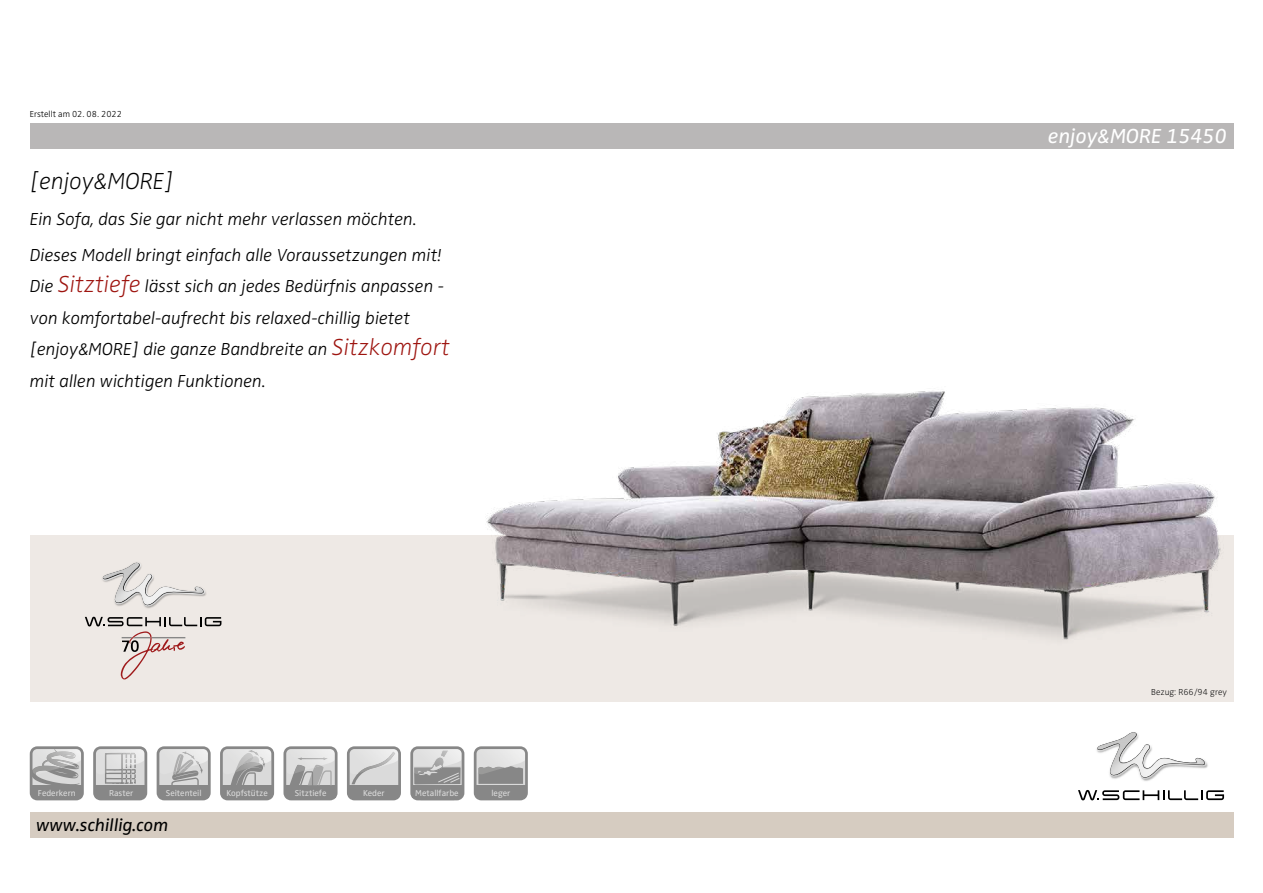
<style>
.page{position:relative;width:1263px;height:893px;background:#fff}
.page>*{position:absolute;margin:0;border:0;box-sizing:border-box;transform-origin:0 0}
.t1{font:italic 300 expanded 24px "Zwo Pro";color:#000}
.t2{font:italic 21px "Zwo Pro";color:#fff}
.t3{font:italic 300 18px/31.5px "Zwo Pro";color:#000}
.t4{font:italic 18px "Zwo Pro";color:#000}
.t5{font:300 9px "Zwo Pro";color:#000}
.t6{font:300 expanded 9px "Zwo Pro";color:#000}
.t7{font:8.85px "Zwo Pro";color:#dadada}
.s1{font-stretch:expanded;font-size:24px;color:#9e1510}
</style>
<div class="page">
<div style="left:30px;top:123px;width:1203px;height:26px;background:#b9b7b7"></div>
<div style="left:30px;top:535px;width:1203px;height:167px;background:#eee9e5"></div>
<div style="left:30px;top:812px;width:1203px;height:26px;background:#d6ccc1"></div>
<img style="left:486px;top:391px;width:735px;height:249px">
<svg style="left:474px;top:746px;width:54px;height:54px;background:#b3b3b3"></svg>
<div style="left:476px;top:785px;width:49px;height:13px;background:#878787"></div>
<svg style="left:93px;top:746px;width:54px;height:54px;background:#b5b5b5"></svg>
<svg style="left:220px;top:746px;width:54px;height:54px;background:#b1b1b1"></svg>
<svg style="left:30px;top:746px;width:54px;height:54px;background:#b7b7b6"></svg>
<div style="left:32px;top:785px;width:49px;height:13px;background:#878787"></div>
<svg style="left:157px;top:746px;width:54px;height:54px;background:#b5b5b5"></svg>
<svg style="left:283px;top:746px;width:55px;height:54px;background:#b5b5b5"></svg>
<div style="left:413px;top:785px;width:49px;height:13px;background:#878787"></div>
<svg style="left:414px;top:750px;width:46px;height:35px;background:#b9b9b9"></svg>
<div style="left:410px;top:746px;width:54px;height:54px;border:3px solid #878787;border-radius:6px"></div>
<svg style="left:347px;top:746px;width:54px;height:54px;background:#c9c9c9"></svg>
<div style="left:349px;top:785px;width:49px;height:13px;background:#878787"></div>
<svg style="left:102px;top:562px;width:104px;height:44px"></svg>
<img style="left:103px;top:563px;width:100px;height:42px">
<svg style="left:85px;top:617px;width:136px;height:62px"></svg>
<svg style="left:1096px;top:749px;width:112px;height:30px"></svg>
<img style="left:1097px;top:732px;width:107px;height:45px">
<svg style="left:1078px;top:790px;width:146px;height:10px"></svg>
<p class="t5" style="left:30px;top:109px;width:94px">Erstellt am 02. 08. 2022</p>
<h1 class="t1" style="left:30px;top:167px;width:146px">[enjoy&amp;MORE]</h1>
<p class="t3" style="left:30px;top:201px;width:413px;line-height:35.7px">Ein Sofa, das Sie gar nicht mehr verlassen möchten.<br>Dieses Modell bringt einfach alle Voraussetzungen mit!</p>
<p class="t3" style="left:30px;top:271px;width:421px">Die <span class="s1">Sitztiefe</span> lässt sich an jedes Bedürfnis anpassen - von komfortabel-aufrecht bis relaxed-chillig bietet [enjoy&amp;MORE] die ganze Bandbreite an <span class="s1">Sitzkomfort </span>mit allen wichtigen Funktionen.</p>
<p class="t7" style="left:38px;top:787px;width:39px">Federkern</p>
<p class="t7" style="left:109px;top:787px;width:26px">Raster</p>
<p class="t7" style="left:166px;top:787px;width:37px">Seitenteil</p>
<p class="t7" style="left:226px;top:787px;width:43px">Kopfstütze</p>
<p class="t7" style="left:295px;top:787px;width:33px">Sitztiefe</p>
<p class="t7" style="left:363px;top:787px;width:23px">Keder</p>
<p class="t7" style="left:415px;top:788px;width:45px">Metallfarbe</p>
<p class="t7" style="left:491px;top:787px;width:20px">leger</p>
<p class="t4" style="left:36px;top:815px;width:134px">www.schillig.com</p>
<p class="t2" style="left:1048px;top:124px;width:180px">enjoy&amp;MORE 15450</p>
<p class="t6" style="left:1151px;top:687px;width:77px">Bezug: R66/94 grey</p>
</div>
